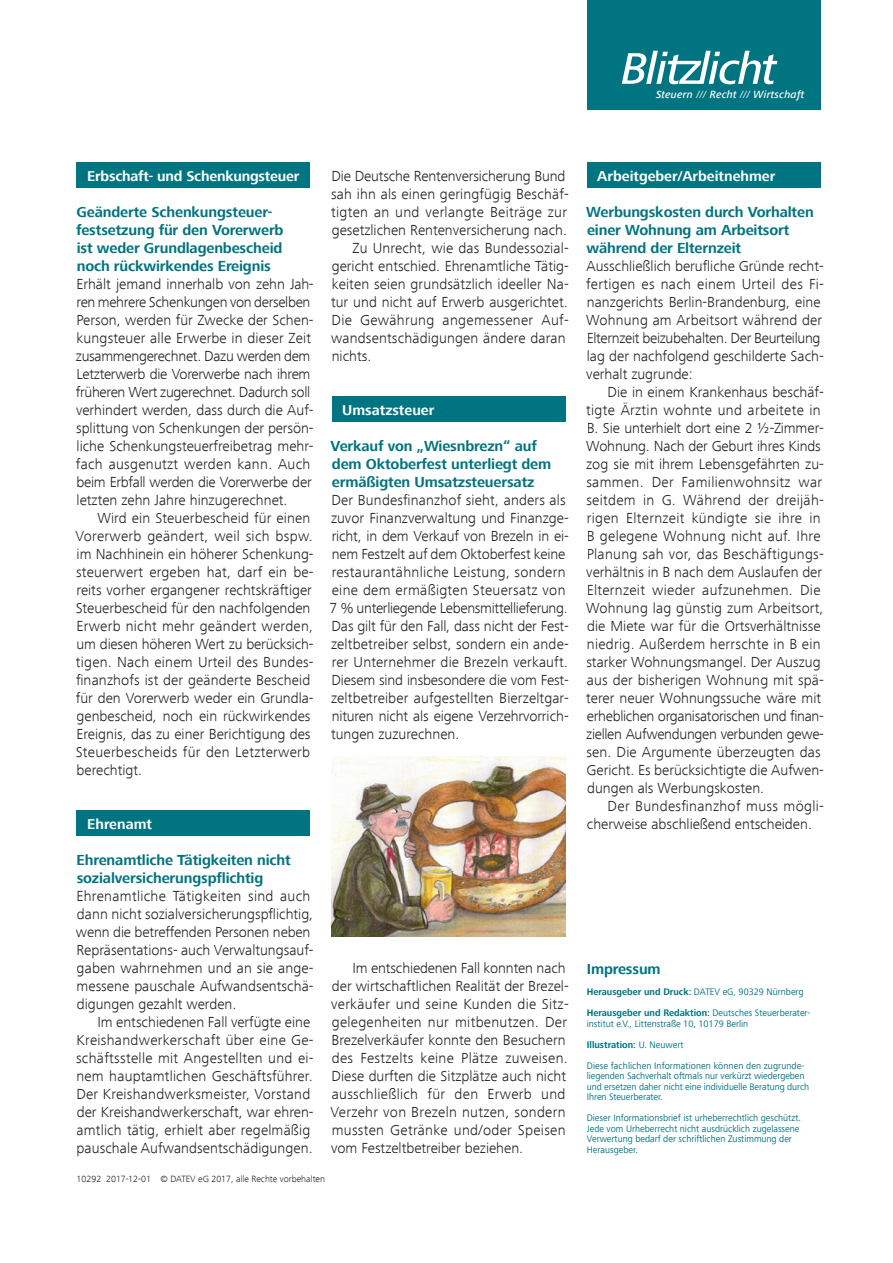
<style>
.page{position:relative;width:893px;height:1263px;background:#fff}
.page>*{position:absolute;margin:0;border:0;box-sizing:border-box;transform-origin:0 0}
.t1{font:300 15px/18px "Frutiger Next Com";color:#231f20}
.t2{font:300 15px/18px "Frutiger Next Com";letter-spacing:.02em;color:#231f20}
.t3{font:700 15px/18px "Frutiger Next Com";letter-spacing:-.01em;color:#007480}
.t4{font:700 14.7px "Frutiger Next Com";color:#fff}
.t5{font:italic 500 10.8px "Frutiger Next Com";letter-spacing:.02em;color:#fff}
.t6{font:9.75px/10.5px "Frutiger Next Com";color:#007480;scale:.96 1}
.t7{font:700 9.75px/21px "Frutiger Next Com";color:#007480;scale:.96 1}
.t8{font:300 9.3px "Frutiger Next Com";color:#231f20}
.s1{font-weight:400}
.s2{font-weight:700}
</style>
<div class="page">
<div style="left:587px;top:0;width:234px;height:110px;background:#007480"></div>
<svg style="left:622px;top:51px;width:155px;height:33px"></svg>
<div style="left:332px;top:397px;width:234px;height:25px;background:#007480"></div>
<div style="left:587px;top:163px;width:234px;height:25px;background:#007480"></div>
<div style="left:77px;top:163px;width:233px;height:25px;background:#007480"></div>
<div style="left:77px;top:811px;width:233px;height:25px;background:#007480"></div>
<img style="left:332px;top:757px;width:234px;height:180px">
<p class="t5" style="left:656px;top:88px;width:150px">Steuern <span class="s1">///</span> Recht <span class="s1">///</span> Wirtschaft</p>
<p class="t4" style="left:87px;top:167px;width:213px">Erbschaft- und Schenkungsteuer</p>
<p class="t3" style="left:76px;top:203px;width:209px">Geänderte Schenkungsteuer&shy;festsetzung für den Vorerwerb ist weder Grundlagenbescheid noch rückwirkendes Ereignis</p>
<p class="t1" style="left:76px;top:275px;width:239px">Erhält jemand innerhalb von zehn Jah&shy;ren mehrere Schenkungen von derselben Person, werden für Zwecke der Schen&shy;kungsteuer alle Erwerbe in dieser Zeit zusammengerechnet. Dazu werden dem Letzterwerb die Vorerwerbe nach ihrem früheren Wert zugerechnet. Dadurch soll verhindert werden, dass durch die Auf&shy;splittung von Schenkungen der persön&shy;liche Schenkungsteuerfreibetrag mehr&shy;fach ausgenutzt werden kann. Auch beim Erbfall werden die Vorerwerbe der letzten zehn Jahre hinzugerechnet.</p>
<p class="t1" style="left:75px;top:509px;width:240px;text-indent:22px">Wird ein Steuerbescheid für einen Vorerwerb geändert, weil sich bspw. im Nachhinein ein höherer Schenkung&shy;steuerwert ergeben hat, darf ein be&shy;reits vorher ergangener rechtskräftiger Steuerbescheid für den nachfolgenden Erwerb nicht mehr geändert werden, um diesen höheren Wert zu berücksich&shy;tigen. Nach einem Urteil des Bundes&shy;finanzhofs ist der geänderte Bescheid für den Vorerwerb weder ein Grundla&shy;genbescheid, noch ein rückwirkendes Ereignis, das zu einer Berichtigung des Steuerbescheids für den Letzterwerb berechtigt.</p>
<p class="t4" style="left:87px;top:815px;width:66px">Ehrenamt</p>
<p class="t3" style="left:77px;top:851px;width:216px">Ehrenamtliche Tätigkeiten nicht sozialversicherungspflichtig</p>
<p class="t1" style="left:76px;top:887px;width:239px">Ehrenamtliche Tätigkeiten sind auch dann nicht sozialversicherungspflichtig, wenn die betreffenden Personen neben Repräsentations- auch Verwaltungsauf&shy;gaben wahrnehmen und an sie ange&shy;messene pauschale Aufwandsentschä&shy;digungen gezahlt werden.</p>
<p class="t1" style="left:76px;top:1013px;width:239px;text-indent:21px">Im entschiedenen Fall verfügte eine Kreishandwerkerschaft über eine Ge&shy;schäftsstelle mit Angestellten und ei&shy;nem hauptamtlichen Geschäftsführer.<br>Der Kreishandwerksmeister, Vorstand der Kreishandwerkerschaft, war ehren&shy;amtlich tätig, erhielt aber regelmäßig pauschale Aufwandsentschädigungen.</p>
<p class="t1" style="left:332px;top:167px;width:235px">Die Deutsche Rentenversicherung Bund</p>
<p class="t1" style="left:331px;top:185px;width:239px">sah ihn als einen geringfügig Beschäf-</p>
<p class="t2" style="left:331px;top:203px;width:237px">tigten an und verlangte Beiträge zur</p>
<p class="t1" style="left:332px;top:221px;width:237px">gesetzlichen Rentenversicherung nach.</p>
<p class="t1" style="left:352px;top:239px;width:218px">Zu Unrecht, wie das Bundessozial-</p>
<p class="t1" style="left:332px;top:257px;width:239px">gericht entschied. Ehrenamtliche Tätig-</p>
<p class="t1" style="left:332px;top:275px;width:239px">keiten seien grundsätzlich ideeller Na-</p>
<p class="t1" style="left:331px;top:293px;width:238px">tur und nicht auf Erwerb ausgerichtet.</p>
<p class="t2" style="left:332px;top:311px;width:239px">Die Gewährung angemessener Auf-</p>
<p class="t1" style="left:331px;top:329px;width:236px">wandsentschädigungen ändere daran</p>
<p class="t1" style="left:332px;top:347px;width:41px">nichts.</p>
<p class="t4" style="left:342px;top:401px;width:94px">Umsatzsteuer</p>
<p class="t3" style="left:331px;top:437px;width:222px">Verkauf von „Wiesnbrezn“ auf dem Oktoberfest unterliegt dem ermäßigten Umsatzsteuersatz</p>
<p class="t1" style="left:329px;top:491px;width:241px">Der Bundesfinanzhof sieht, anders als zuvor Finanzverwaltung und Finanzge&shy;richt, in dem Verkauf von Brezeln in ei&shy;nem Festzelt auf dem Oktoberfest keine restaurantähnliche Leistung, sondern eine dem ermäßigten Steuersatz von 7 % unterliegende Lebensmittellieferung.<br>Das gilt für den Fall, dass nicht der Fest&shy;zeltbetreiber selbst, sondern ein ande&shy;rer Unternehmer die Brezeln verkauft.<br>Diesem sind insbesondere die vom Fest&shy;zeltbetreiber aufgestellten Bierzeltgar&shy;nituren nicht als eigene Verzehrvorrich&shy;tungen zuzurechnen.</p>
<p class="t2" style="left:330px;top:959px;width:240px;text-indent:22px">Im entschiedenen Fall konnten nach der wirtschaftlichen Realität der Brezel&shy;verkäufer und seine Kunden die Sitz&shy;gelegenheiten nur mitbenutzen. Der Brezelverkäufer konnte den Besuchern des Festzelts keine Plätze zuweisen.<br>Diese durften die Sitzplätze auch nicht ausschließlich für den Erwerb und Verzehr von Brezeln nutzen, sondern mussten Getränke und/oder Speisen vom Festzeltbetreiber beziehen.</p>
<p class="t8" style="left:77px;top:1174px;width:250px">10292 2017-12-01 © DATEV eG 2017, alle Rechte vorbehalten</p>
<p class="t4" style="left:597px;top:167px;width:180px">Arbeitgeber/Arbeitnehmer</p>
<p class="t3" style="left:586px;top:203px;width:229px">Werbungskosten durch Vorhalten einer Wohnung am Arbeitsort während der Elternzeit</p>
<p class="t1" style="left:586px;top:257px;width:239px">Ausschließlich berufliche Gründe recht&shy;fertigen es nach einem Urteil des Fi&shy;nanzgerichts Berlin-Brandenburg, eine Wohnung am Arbeitsort während der Elternzeit beizubehalten. Der Beurteilung lag der nachfolgend geschilderte Sach&shy;verhalt zugrunde:</p>
<p class="t1" style="left:586px;top:383px;width:239px;text-indent:22px">Die in einem Krankenhaus beschäf&shy;tigte Ärztin wohnte und arbeitete in B. Sie unterhielt dort eine 2 ½-Zimmer-Wohnung. Nach der Geburt ihres Kinds zog sie mit ihrem Lebensgefährten zu&shy;sammen. Der Familienwohnsitz war seitdem in G. Während der dreijäh&shy;rigen Elternzeit kündigte sie ihre in B gelegene Wohnung nicht auf. Ihre Planung sah vor, das Beschäftigungs&shy;verhältnis in B nach dem Auslaufen der Elternzeit wieder aufzunehmen. Die Wohnung lag günstig zum Arbeitsort, die Miete war für die Ortsverhältnisse niedrig. Außerdem herrschte in B ein starker Wohnungsmangel. Der Auszug aus der bisherigen Wohnung mit spä&shy;terer neuer Wohnungssuche wäre mit erheblichen organisatorischen und finan&shy;ziellen Aufwendungen verbunden gewe&shy;sen. Die Argumente überzeugten das Gericht. Es berücksichtigte die Aufwen&shy;dungen als Werbungskosten.</p>
<p class="t1" style="left:587px;top:797px;width:239px;text-indent:21px">Der Bundesfinanzhof muss mögli&shy;cherweise abschließend entscheiden.</p>
<p class="t3" style="left:587px;top:960px;width:75px">Impressum</p>
<p class="t7" style="left:587px;top:981px;width:235px">Herausgeber und Druck: <span class="s1">DATEV eG, 90329 Nürnberg<br></span>Herausgeber und Redaktion: <span class="s1">Deutsches Steuerberater-</span></p>
<p class="t6" style="left:587px;top:1013px;width:228px;line-height:21px">institut e.V., Littenstraße 10, 10179 Berlin<br><span class="s2">Illustration:</span> U. Neuwert<br>Diese fachlichen Informationen können den zugrunde-</p>
<p class="t6" style="left:587px;top:1070px;width:233px">liegenden Sachverhalt oftmals nur verkürzt wiedergeben und ersetzen daher nicht eine individuelle Beratung durch<br>Ihren Steuerberater.</p>
<p class="t6" style="left:587px;top:1112px;width:225px">Dieser Informationsbrief ist urheberrechtlich geschützt.<br>Jede vom Urheberrecht nicht ausdrücklich zugelassene Verwertung bedarf der schriftlichen Zustimmung der Herausgeber.</p>
</div>
